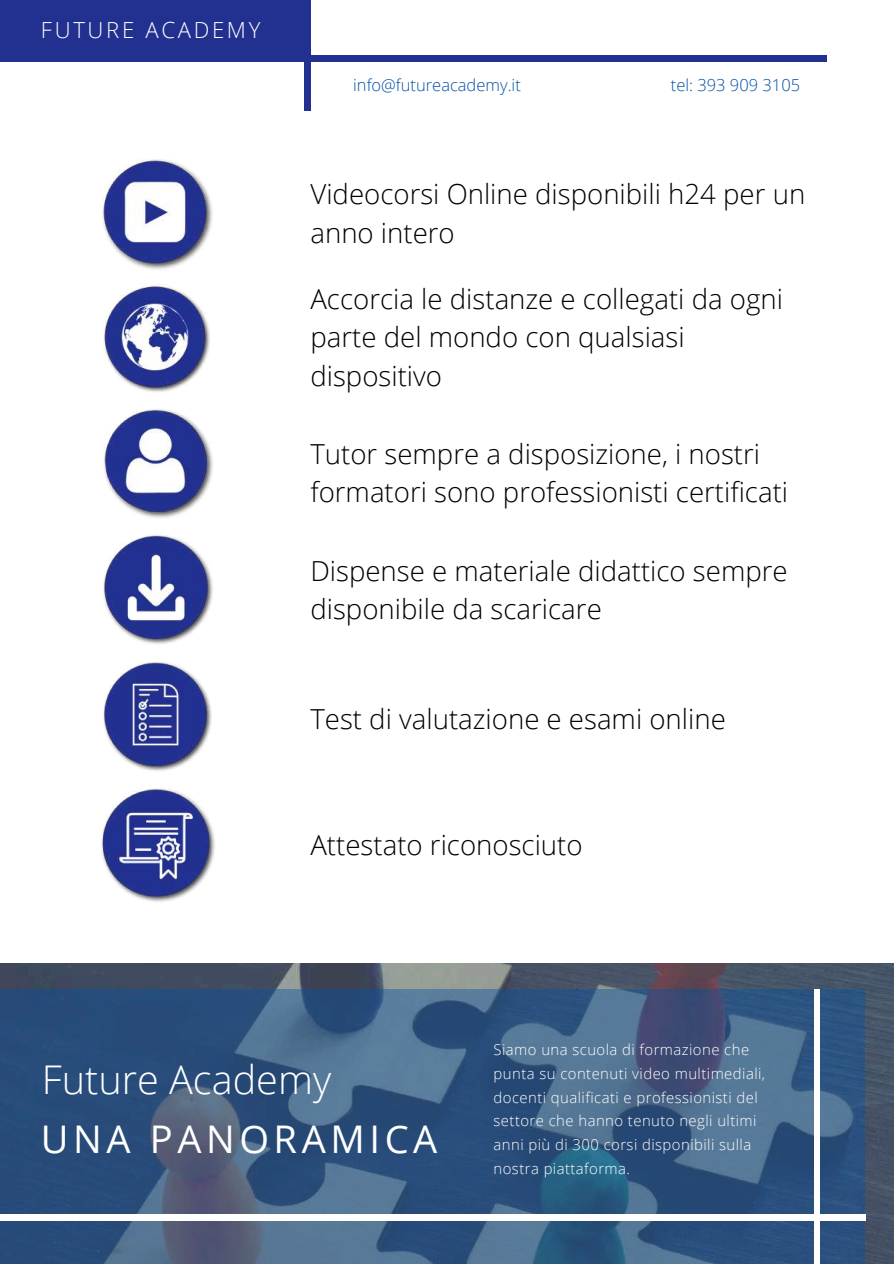
<style>
.page{position:relative;width:894px;height:1264px;background:#fff}
.page>*{position:absolute;margin:0;border:0;box-sizing:border-box;transform-origin:0 0}
.t1{font:300 39.6px "Open Sans";color:#fff}
.t2{font:38.1px "Open Sans";letter-spacing:.12em;color:#fff}
.t3{font:300 27.6px/38.5px "Open Sans";color:#000}
.t4{font:300 22.2px "Open Sans";letter-spacing:.12em;color:#fff}
.t5{font:300 16.5px "Open Sans";color:#0351a8}
.t6{font:300 14.85px/23.7px "Open Sans";letter-spacing:.03em;color:#fff}
</style>
<div class="page">
<img style="left:0;top:963px;width:893px;height:300px">
<svg style="left:0;top:989px;width:864px;height:274px;background:#395a82"></svg>
<img style="left:102px;top:159px;width:111px;height:111px">
<img style="left:104px;top:285px;width:106px;height:107px">
<img style="left:103px;top:409px;width:110px;height:109px">
<img style="left:103px;top:535px;width:110px;height:109px">
<img style="left:103px;top:662px;width:109px;height:109px">
<img style="left:101px;top:788px;width:114px;height:114px">
<div style="left:305px;top:0;width:5px;height:111px;background:#223090"></div>
<div style="left:0;top:56px;width:826px;height:5px;background:#223090"></div>
<div style="left:0;top:0;width:307px;height:57px;background:#223090"></div>
<div style="left:814px;top:989px;width:5px;height:274px;background:#fff"></div>
<div style="left:0;top:1214px;width:865px;height:6px;background:#fff"></div>
<p class="t4" style="left:41px;top:14px;width:221px">FUTURE ACADEMY</p>
<p class="t5" style="left:353px;top:73px;width:169px">info@futureacademy.it</p>
<p class="t5" style="left:670px;top:73px;width:131px">tel: 393 909 3105</p>
<p class="t3" style="left:310px;top:174px;width:496px">Videocorsi Online disponibili h24 per un anno intero</p>
<p class="t3" style="left:310px;top:278px;width:474px">Accorcia le distanze e collegati da ogni parte del mondo con qualsiasi dispositivo</p>
<p class="t3" style="left:310px;top:434px;width:479px">Tutor sempre a disposizione, i nostri formatori sono professionisti certificati</p>
<p class="t3" style="left:310px;top:550px;width:478px">Dispense e materiale didattico sempre disponibile da scaricare</p>
<p class="t3" style="left:310px;top:699px;width:417px">Test di valutazione e esami online</p>
<p class="t3" style="left:310px;top:825px;width:274px">Attestato riconosciuto</p>
<h1 class="t1" style="left:42px;top:1051px;width:291px">Future Academy</h1>
<h2 class="t2" style="left:41px;top:1112px;width:398px">UNA PANORAMICA</h2>
<p class="t6" style="left:493px;top:1037px;width:273px">Siamo una scuola di formazione che punta su contenuti video multimediali, docenti qualificati e professionisti del settore che hanno tenuto negli ultimi anni più di 300 corsi disponibili sulla nostra piattaforma.</p>
</div>
